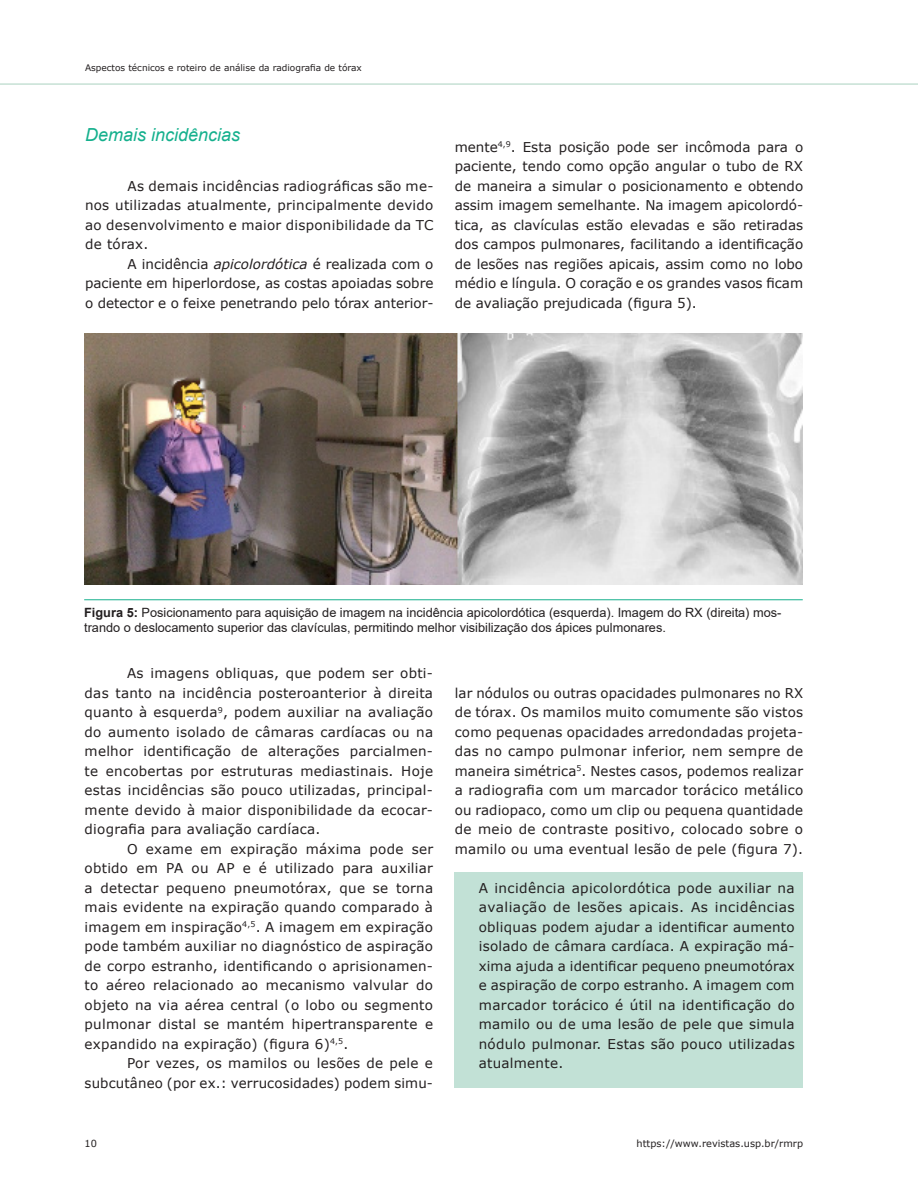
<style>
.page{position:relative;width:918px;height:1188px;background:#fff}
.page>*{position:absolute;margin:0;border:0;box-sizing:border-box;transform-origin:0 0}
.SUB3{font:italic 18px "Arial";color:#15b08d}
.TXT{font:13.5px/19.5px "Verdana";letter-spacing:.02em;color:#231f20;text-align:justify}
.Bullets_1{font:13.5px/19.5px "Verdana";letter-spacing:.02em;color:#231f20;text-align:justify}
.Fig_Tit{font:12.75px/15.3px "Arial";color:#231f20}
.t1{font:9.75px "Verdana";color:#231f20}
.t2{font:9px "Verdana";color:#231f20}
.s1{font-style:italic}
.s2{font-weight:700}
</style>
<div class="page">
<hr style="left:0;top:83px;width:918px;height:2px;background:#c6e1d4">
<hr style="left:84px;top:599px;width:719px;height:1px;background:#15b08d">
<img style="left:84px;top:334px;width:719px;height:251px">
<div style="left:455px;top:872px;width:348px;height:216px;background:#c2e1d6"></div>
<p class="t2" style="left:85px;top:62px;width:278px">Aspectos técnicos e roteiro de análise da radiografia de tórax</p>
<p class="SUB3" style="left:85px;top:123px;width:157px">Demais incidências</p>
<p class="TXT" style="left:85px;top:176px;width:350px;text-indent:43px">As demais incidências radiográficas são me&shy;nos utilizadas atualmente, principalmente devido ao desenvolvimento e maior disponibilidade da TC de tórax.</p>
<p class="TXT" style="left:85px;top:254px;width:350px;text-indent:43px">A incidência <span class="s1">apicolordótica</span> é realizada com o paciente em hiperlordose, as costas apoiadas sobre o detector e o feixe penetrando pelo tórax anterior-</p>
<p class="TXT" style="left:455px;top:137px;width:350px">mente<sup>4,9</sup>. Esta posição pode ser incômoda para o paciente, tendo como opção angular o tubo de RX de maneira a simular o posicionamento e obtendo assim imagem semelhante. Na imagem apicolordó&shy;tica, as clavículas estão elevadas e são retiradas dos campos pulmonares, facilitando a identificação de lesões nas regiões apicais, assim como no lobo médio e língula. O coração e os grandes vasos ficam de avaliação prejudicada (figura 5).</p>
<p class="Fig_Tit" style="left:84px;top:605px;width:699px"><span class="s2">Figura 5:</span> Posicionamento para aquisição de imagem na incidência apicolordótica (esquerda). Imagem do RX (direita) mos&shy;trando o deslocamento superior das clavículas, permitindo melhor visibilização dos ápices pulmonares.</p>
<p class="TXT" style="left:85px;top:663px;width:350px;text-indent:43px">As imagens obliquas, que podem ser obti&shy;das tanto na incidência posteroanterior à direita quanto à esquerda<sup>9</sup>, podem auxiliar na avaliação do aumento isolado de câmaras cardíacas ou na melhor identificação de alterações parcialmen&shy;te encobertas por estruturas mediastinais. Hoje estas incidências são pouco utilizadas, principal&shy;mente devido à maior disponibilidade da ecocar&shy;diografia para avaliação cardíaca.</p>
<p class="TXT" style="left:85px;top:839px;width:350px;text-indent:43px">O exame em expiração máxima pode ser obtido em PA ou AP e é utilizado para auxiliar a detectar pequeno pneumotórax, que se torna mais evidente na expiração quando comparado à imagem em inspiração<sup>4,5</sup>. A imagem em expiração pode também auxiliar no diagnóstico de aspiração de corpo estranho, identificando o aprisionamen&shy;to aéreo relacionado ao mecanismo valvular do objeto na via aérea central (o lobo ou segmento pulmonar distal se mantém hipertransparente e expandido na expiração) (figura 6)<sup>4,5</sup>.</p>
<p class="TXT" style="left:85px;top:1053px;width:350px;text-align:right">Por vezes, os mamilos ou lesões de pele e subcutâneo (por ex.: verrucosidades) podem simu-</p>
<p class="TXT" style="left:455px;top:683px;width:350px">lar nódulos ou outras opacidades pulmonares no RX de tórax. Os mamilos muito comumente são vistos como pequenas opacidades arredondadas projeta&shy;das no campo pulmonar inferior, nem sempre de maneira simétrica<sup>5</sup>. Nestes casos, podemos realizar a radiografia com um marcador torácico metálico ou radiopaco, como um clip ou pequena quantidade de meio de contraste positivo, colocado sobre o mamilo ou uma eventual lesão de pele (figura 7).</p>
<p class="Bullets_1" style="left:479px;top:878px;width:317px">A incidência apicolordótica pode auxiliar na avaliação de lesões apicais. As incidências obliquas podem ajudar a identificar aumento isolado de câmara cardíaca. A expiração má&shy;xima ajuda a identificar pequeno pneumotórax e aspiração de corpo estranho. A imagem com marcador torácico é útil na identificação do mamilo ou de uma lesão de pele que simula nódulo pulmonar. Estas são pouco utilizadas atualmente.</p>
<p class="t1" style="left:85px;top:1137px;width:14px">10</p>
<p class="t1" style="left:637px;top:1137px;width:168px">https://www.revistas.usp.br/rmrp</p>
</div>
